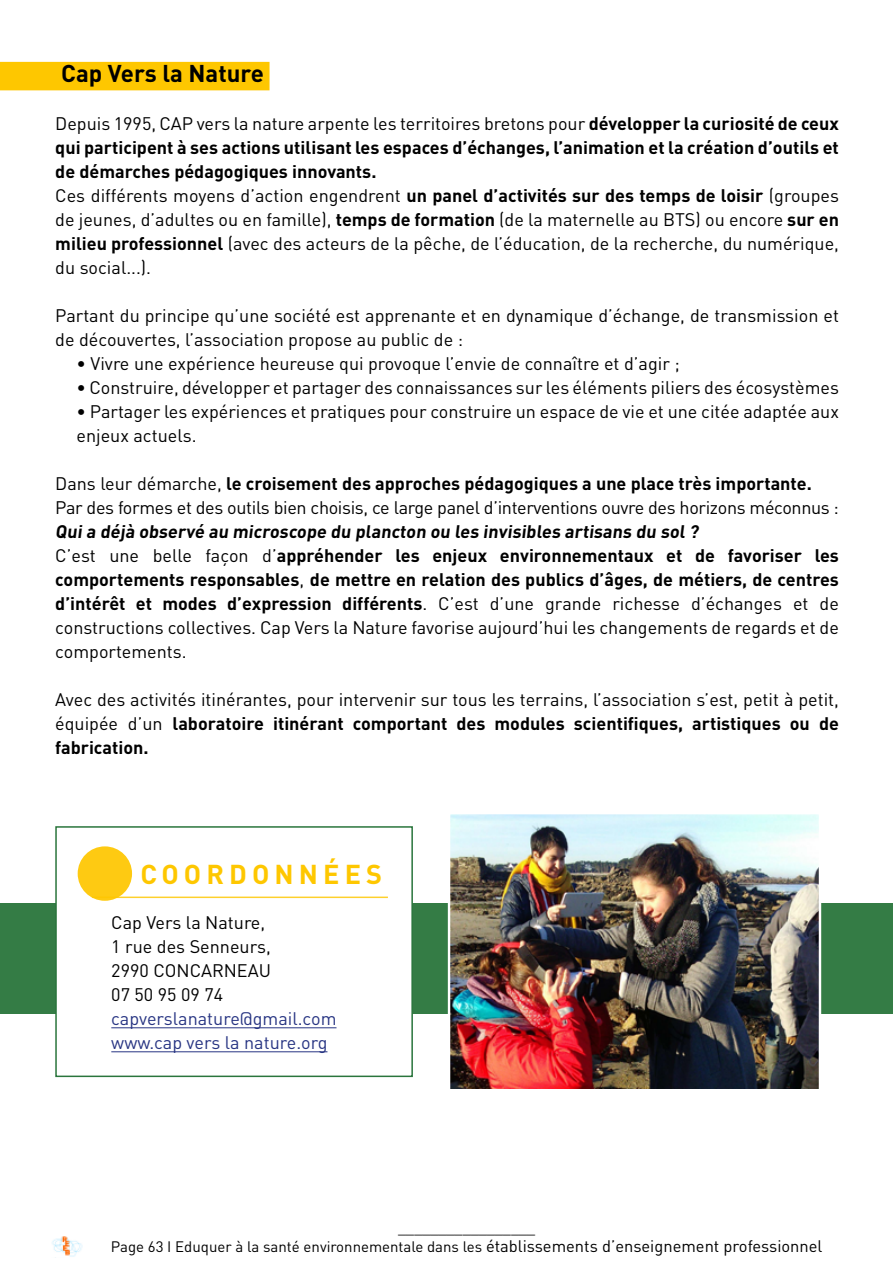
<style>
.page{position:relative;width:893px;height:1263px;background:#fff}
.page>*{position:absolute;margin:0;border:0;box-sizing:border-box;transform-origin:0 0}
.t1{font:700 27px "DINOT";letter-spacing:.19em;color:#fec700}
.t2{font:700 24px "DINOT";color:#000}
.t3{font:18px/24px "DIN";color:#000;text-align:justify}
.t4{font:700 18px/24px "DINOT";color:#000;text-align:justify}
.t5{font:18px/24px "DIN";letter-spacing:-.02em;color:#000}
.t6{font:18px "DIN";color:#283583}
.t7{font:15px/19.5px "DIN";color:#000;text-align:center}
.s1{font-family:"DIN";font-weight:400}
.s2{font-family:"DINOT";font-weight:700}
.s3{font-size:16.5px}
</style>
<div class="page">
<img style="left:52px;top:1236px;width:31px;height:22px">
<div style="left:0;top:62px;width:270px;height:28px;background:#fec700"></div>
<div style="left:0;top:903px;width:893px;height:110px;background:#347c45"></div>
<img style="left:451px;top:815px;width:367px;height:273px">
<div style="left:448px;top:812px;width:373px;height:280px;border:2px solid #fff"></div>
<div style="left:55px;top:826px;width:358px;height:251px;background:#fff;border:2px solid #2a753c"></div>
<div style="left:78px;top:846px;width:54px;height:55px;background:#feca12;border-radius:50%"></div>
<hr style="left:92px;top:896px;width:296px;height:2px;background:#fec700">
<hr style="left:111px;top:1027px;width:225px;height:1px;background:#283583">
<hr style="left:111px;top:1051px;width:216px;height:1px;background:#283583">
<p class="t2" style="left:61px;top:57px;width:204px">Cap Vers la Nature</p>
<p class="t4" style="left:55px;top:111px;width:785px"><span class="s1">Depuis 1995, CAP vers la nature arpente les territoires bretons pour</span> développer la curiosité de ceux qui participent à ses actions utilisant les espaces d’échanges, l’animation et la création d’outils et de démarches pédagogiques innovants.</p>
<p class="t3" style="left:55px;top:183px;width:785px">Ces différents moyens d’action engendrent <span class="s2">un panel d’activités sur des temps de loisir</span> (groupes de jeunes, d’adultes ou en famille), <span class="s2">temps de formation</span> (de la maternelle au BTS) ou encore <span class="s2">sur en milieu professionnel</span> (avec des acteurs de la pêche, de l’éducation, de la recherche, du numérique, du social...).</p>
<p class="t3" style="left:55px;top:303px;width:785px">Partant du principe qu’une société est apprenante et en dynamique d’échange, de transmission et de découvertes, l’association propose au public de :</p>
<p class="t3" style="left:77px;top:351px;width:605px">• Vivre une expérience heureuse qui provoque l’envie de connaître et d’agir ;</p>
<p class="t3" style="left:77px;top:375px;width:764px">• Construire, développer et partager des connaissances sur les éléments piliers des écosystèmes</p>
<p class="t3" style="left:77px;top:399px;width:764px">• Partager les expériences et pratiques pour construire un espace de vie et une citée adaptée aux enjeux actuels.</p>
<p class="t4" style="left:55px;top:471px;width:758px"><span class="s1">Dans leur démarche,</span> le croisement des approches pédagogiques a une place très importante.</p>
<p class="t5" style="left:55px;top:495px;width:785px">Par des formes et des outils bien choisis, ce large panel d’interventions ouvre des horizons méconnus :<br><span class="s2">Qui a déjà observé au microscope du plancton ou les invisibles artisans du sol ?</span></p>
<p class="t4" style="left:55px;top:543px;width:785px"><span class="s1">C’est une belle façon d’</span>appréhender les enjeux environnementaux et de favoriser les comportements responsables<span class="s1">,</span> de mettre en relation des publics d’âges, de métiers, de centres d’intérêt et modes d’expression différents<span class="s1">. C’est d’une grande richesse d’échanges et de constructions collectives. Cap Vers la Nature favorise aujourd’hui les changements de regards et de comportements.</span></p>
<p class="t3" style="left:55px;top:687px;width:785px">Avec des activités itinérantes, pour intervenir sur tous les terrains, l’association s’est, petit à petit, équipée d’un <span class="s2">laboratoire itinérant comportant des modules scientifiques, artistiques ou de fabrication.</span></p>
<p class="t1" style="left:140px;top:856px;width:243px">COORDONNÉES</p>
<p class="t3" style="left:111px;top:910px;width:155px">Cap Vers la Nature,</p>
<p class="t3" style="left:111px;top:934px;width:161px">1 rue des Senneurs,</p>
<p class="t3" style="left:111px;top:958px;width:161px">2990 CONCARNEAU</p>
<p class="t3" style="left:111px;top:982px;width:113px">07 50 95 09 74</p>
<p class="t6" style="left:111px;top:1007px;width:227px">capverslanature@gmail.com</p>
<p class="t6" style="left:111px;top:1031px;width:218px">www.cap vers la nature.org</p>
<p class="t7" style="left:111px;top:1217px;width:713px">_________________<br>Page 63 I Eduquer à la santé environnementale dans les <span class="s3">établissements d’enseignement professionnel</span></p>
</div>
